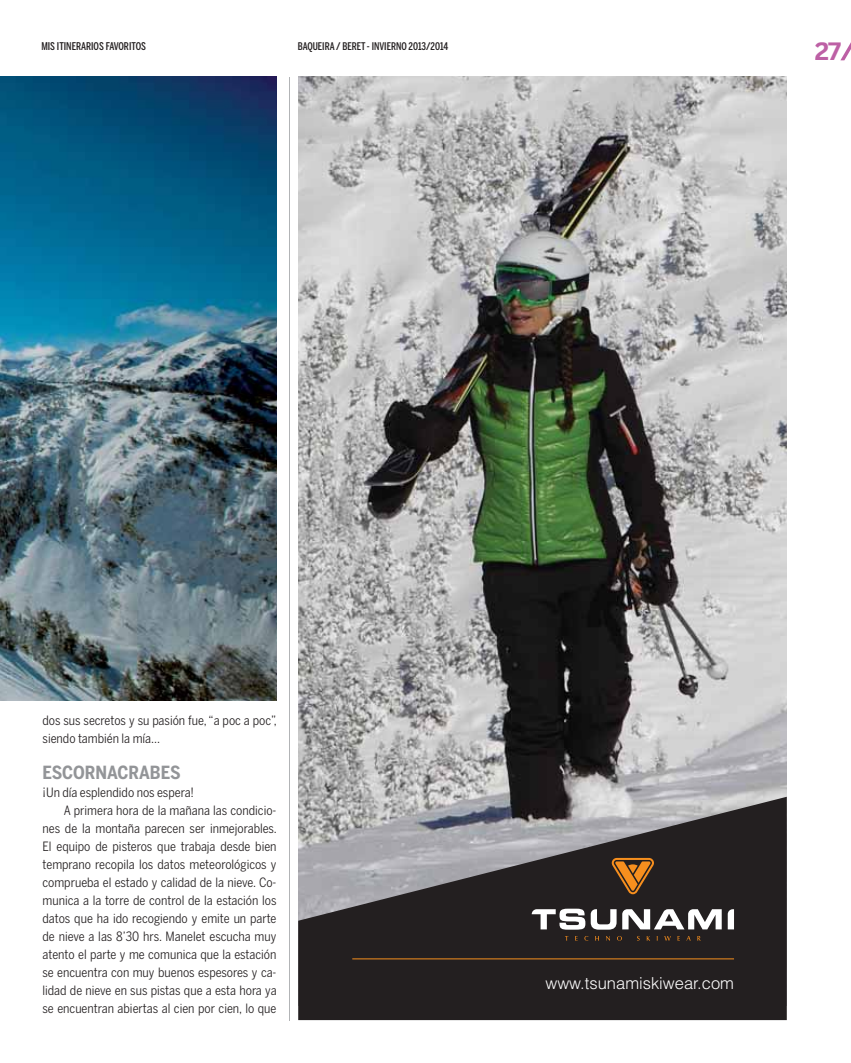
<style>
.page{position:relative;width:851px;height:1063px;background:#fff}
.page>*{position:absolute;margin:0;border:0;box-sizing:border-box;transform-origin:0 0}
.t1{font:700 24px "Benton Sans";color:#bd60a5}
.t2{font:700 18px "Benton Sans Cond";color:#939598}
.t3{font:300 16.5px "Helvetica";color:#fff}
.t4{font:12.75px/18px "Benton Sans Cond";color:#231f20}
.t5{font:500 10.65px "Benton Sans Comp";color:#231f20}
.t6{font:500 10.5px "Benton Sans Comp";color:#231f20}
</style>
<div class="page">
<svg style="left:840px;top:44px;width:10px;height:16px"></svg>
<img style="left:298px;top:77px;width:488px;height:720px">
<svg style="left:298px;top:797px;width:488px;height:223px;background:#4a4749"></svg>
<hr style="left:352px;top:959px;width:382px;height:1px;background:#f78f1e">
<svg style="left:611px;top:858px;width:43px;height:36px;background:#83511e"></svg>
<svg style="left:727px;top:909px;width:7px;height:20px"></svg>
<svg style="left:622px;top:909px;width:99px;height:20px"></svg>
<svg style="left:531px;top:909px;width:85px;height:21px"></svg>
<svg style="left:697px;top:936px;width:3px;height:5px"></svg>
<svg style="left:686px;top:936px;width:4px;height:5px"></svg>
<svg style="left:664px;top:936px;width:6px;height:5px"></svg>
<svg style="left:646px;top:936px;width:4px;height:5px"></svg>
<svg style="left:636px;top:936px;width:4px;height:5px"></svg>
<svg style="left:606px;top:936px;width:4px;height:5px"></svg>
<svg style="left:595px;top:936px;width:4px;height:5px"></svg>
<svg style="left:584px;top:936px;width:4px;height:5px"></svg>
<svg style="left:565px;top:936px;width:3px;height:5px"></svg>
<svg style="left:617px;top:936px;width:5px;height:5px"></svg>
<hr style="left:289px;top:77px;width:1px;height:943px;background:#b2b4b6">
<img style="left:0;top:77px;width:276px;height:623px">
<p class="t5" style="left:41px;top:42px;width:106px">MIS ITINERARIOS FAVORITOS</p>
<p class="t6" style="left:298px;top:43px;width:152px">BAQUEIRA / BERET - INVIERNO 2013/2014</p>
<h1 class="t1" style="left:814px;top:43px;width:28px">27</h1>
<p class="t4" style="left:43px;top:712px;width:236px">dos sus secretos y su pasión fue, “a poc a poc”, siendo también la mía…</p>
<h2 class="t2" style="left:43px;top:765px;width:139px">ESCORNACRABES</h2>
<p class="t4" style="left:43px;top:784px;width:153px">¡Un día esplendido nos espera!</p>
<p class="t4" style="left:64px;top:802px;width:214px">A primera hora de la mañana las condicio-</p>
<p class="t4" style="left:43px;top:820px;width:236px">nes de la montaña parecen ser inmejorables.</p>
<p class="t4" style="left:43px;top:838px;width:235px">El equipo de pisteros que trabaja desde bien</p>
<p class="t4" style="left:43px;top:856px;width:235px">temprano recopila los datos meteorológicos y</p>
<p class="t4" style="left:43px;top:874px;width:235px">comprueba el estado y calidad de la nieve. Co-</p>
<p class="t4" style="left:43px;top:892px;width:235px">munica a la torre de control de la estación los</p>
<p class="t4" style="left:43px;top:910px;width:235px">datos que ha ido recogiendo y emite un parte</p>
<p class="t4" style="left:43px;top:928px;width:235px">de nieve a las 8’30 hrs. Manelet escucha muy</p>
<p class="t4" style="left:43px;top:946px;width:235px">atento el parte y me comunica que la estación</p>
<p class="t4" style="left:43px;top:964px;width:235px">se encuentra con muy buenos espesores y ca-</p>
<p class="t4" style="left:43px;top:982px;width:235px">lidad de nieve en sus pistas que a esta hora ya</p>
<p class="t4" style="left:43px;top:1000px;width:235px">se encuentran abiertas al cien por cien, lo que</p>
<p class="t3" style="left:545px;top:977px;width:190px">www.tsunamiskiwear.com</p>
</div>
